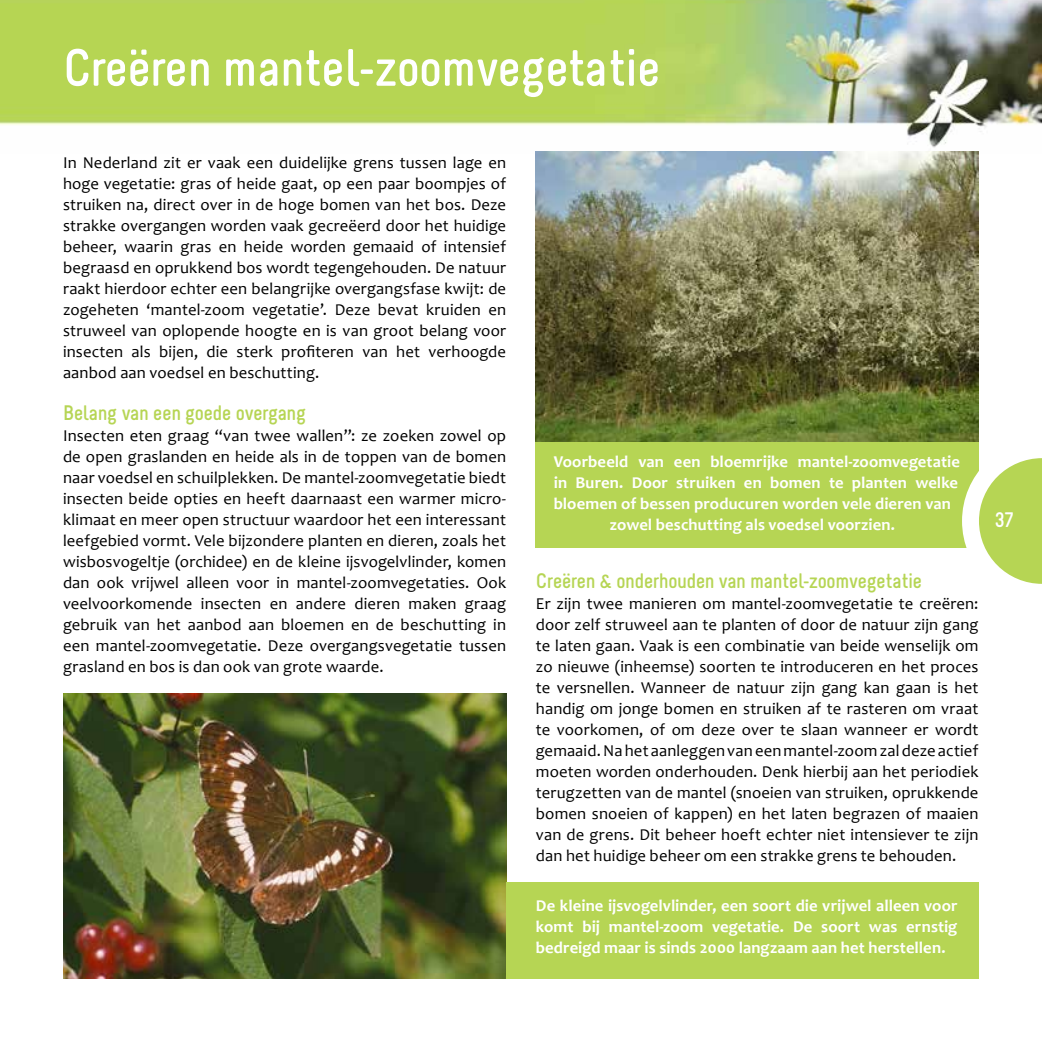
<style>
.page{position:relative;width:1042px;height:1042px;background:#fff}
.page>*{position:absolute;margin:0;border:0;box-sizing:border-box;transform-origin:0 0}
.t1{font:700 52.5px "Melbourne";color:#fff}
.t2{font:700 21px "Melbourne";letter-spacing:-.01em;color:#b6d554}
.t3{font:700 21px "Melbourne";color:#fff}
.t4{font:16.62px/21px "Candara";letter-spacing:.01em;color:#000;text-align:justify}
.t5{font:700 16.62px/21px "Candara";letter-spacing:.005em;color:#fff;text-align:center}
</style>
<div class="page">
<img style="left:0;top:0;width:1042px;height:153px">
<img style="left:536px;top:152px;width:443px;height:290px">
<img style="left:63px;top:693px;width:443px;height:286px">
<div style="left:506px;top:882px;width:473px;height:97px;background:#b6d554"></div>
<div style="left:536px;top:442px;width:443px;height:105px;background:#b6d554"></div>
<svg style="left:962px;top:438px;width:80px;height:146px"></svg>
<h1 class="t1" style="left:63px;top:40px;width:599px">Creëren mantel-zoomvegetatie</h1>
<p class="t4" style="left:63px;top:152px;width:445px">In Nederland zit er vaak een duidelijke grens tussen lage en hoge vegetatie: gras of heide gaat, op een paar boompjes of struiken na, direct over in de hoge bomen van het bos. Deze strakke overgangen worden vaak gecreëerd door het huidige beheer, waarin gras en heide worden gemaaid of intensief begraasd en oprukkend bos wordt tegengehouden. De natuur raakt hierdoor echter een belangrijke overgangsfase kwijt: de zogeheten ‘mantel-zoom vegetatie’. Deze bevat kruiden en struweel van oplopende hoogte en is van groot belang voor insecten als bijen, die sterk profiteren van het verhoogde aanbod aan voedsel en beschutting.</p>
<p class="t2" style="left:63px;top:402px;width:245px">Belang van een goede overgang</p>
<p class="t4" style="left:63px;top:425px;width:445px">Insecten eten graag “van twee wallen”: ze zoeken zowel op de open graslanden en heide als in de toppen van de bomen naar voedsel en schuilplekken. De mantel-zoomvegetatie biedt insecten beide opties en heeft daarnaast een warmer micro&shy;klimaat en meer open structuur waardoor het een interessant leefgebied vormt. Vele bijzondere planten en dieren, zoals het wisbosvogeltje (orchidee) en de kleine ijsvogelvlinder, komen dan ook vrijwel alleen voor in mantel-zoomvegetaties. Ook veelvoorkomende insecten en andere dieren maken graag gebruik van het aanbod aan bloemen en de beschutting in een mantel-zoomvegetatie. Deze overgangsvegetatie tussen grasland en bos is dan ook van grote waarde.</p>
<p class="t5" style="left:554px;top:450px;width:407px">Voorbeeld van een bloemrijke mantel-zoomvegetatie in Buren. Door struiken en bomen te planten welke bloemen of bessen producuren worden vele dieren van zowel beschutting als voedsel voorzien.</p>
<p class="t2" style="left:536px;top:570px;width:387px">Creëren &amp; onderhouden van mantel-zoomvegetatie</p>
<p class="t4" style="left:536px;top:593px;width:444px">Er zijn twee manieren om mantel-zoomvegetatie te creëren: door zelf struweel aan te planten of door de natuur zijn gang te laten gaan. Vaak is een combinatie van beide wenselijk om zo nieuwe (inheemse) soorten te introduceren en het proces te versnellen. Wanneer de natuur zijn gang kan gaan is het handig om jonge bomen en struiken af te rasteren om vraat te voorkomen, of om deze over te slaan wanneer er wordt gemaaid. Na het aanleggen van een mantel-zoom zal deze actief moeten worden onderhouden. Denk hierbij aan het periodiek terugzetten van de mantel (snoeien van struiken, oprukkende bomen snoeien of kappen) en het laten begrazen of maaien van de grens. Dit beheer hoeft echter niet intensiever te zijn dan het huidige beheer om een strakke grens te behouden.</p>
<p class="t5" style="left:536px;top:895px;width:423px;text-align:justify">De kleine ijsvogelvlinder, een soort die vrijwel alleen voor komt bij mantel-zoom vegetatie. De soort was ernstig bedreigd maar is sinds 2000 langzaam aan het herstellen.</p>
<p class="t3" style="left:995px;top:508px;width:20px">37</p>
</div>
